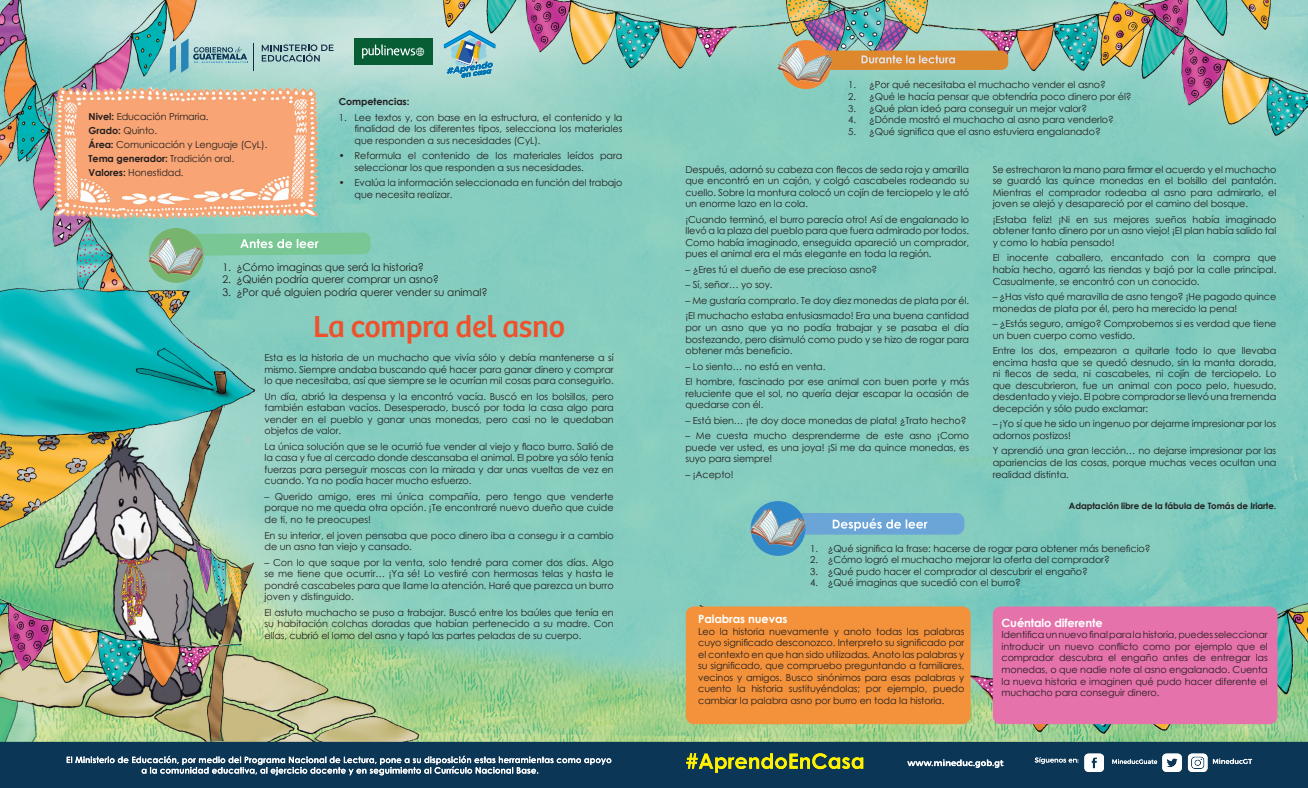
<style>
.page{position:relative;width:1308px;height:788px;background:#fff}
.page>*{position:absolute;margin:0;border:0;box-sizing:border-box;transform-origin:0 0}
.t1{font:31.5px "Bree";letter-spacing:-.01em;color:#ee512c}
.t2{font:700 11.38px "Century Gothic";letter-spacing:-.01em;color:#fff}
.t3{font:10.5px "Century Gothic";letter-spacing:-.01em;color:#231f20}
.t4{font:9.62px/11.5px "Century Gothic";letter-spacing:-.01em;color:#231f20;text-align:justify}
.t5{font:700 9.62px "Century Gothic";letter-spacing:-.01em;color:#231f20}
.t6{font:700 8.75px "Century Gothic";letter-spacing:-.01em;color:#231f20}
.s1{font-weight:700}
.s2{font-weight:400}
</style>
<div class="page">
<img style="left:0;top:0;width:1307px;height:787px">
<img style="left:54px;top:87px;width:266px;height:133px">
<svg style="left:262px;top:44px;width:71px;height:18px"></svg>
<svg style="left:170px;top:38px;width:84px;height:35px;background:#91bec4"></svg>
<div style="left:767px;top:513px;width:197px;height:21px;background:#6ba5d8;border-radius:8px"></div>
<div style="left:750px;top:501px;width:55px;height:55px;background:#3289c9;border-radius:50%"></div>
<svg style="left:832px;top:518px;width:95px;height:13px"></svg>
<img style="left:750px;top:509px;width:55px;height:37px">
<div style="left:686px;top:606px;width:284px;height:118px;background:#f4923b;border-radius:8px"></div>
<div style="left:992px;top:606px;width:285px;height:118px;background:#e672ac;border-radius:8px"></div>
<div style="left:149px;top:228px;width:55px;height:55px;background:#77b46e;border-radius:50%"></div>
<img style="left:149px;top:237px;width:55px;height:38px">
<svg style="left:173px;top:232px;width:197px;height:24px;background:#83c89b"></svg>
<svg style="left:444px;top:30px;width:51px;height:48px;background:#82b6c2"></svg>
<div style="left:795px;top:51px;width:213px;height:19px;background:#dd882d;border-radius:7px"></div>
<div style="left:781px;top:40px;width:49px;height:49px;background:#ef8735;border-radius:50%"></div>
<svg style="left:861px;top:55px;width:94px;height:8px"></svg>
<img style="left:777px;top:45px;width:55px;height:38px">
<div style="left:354px;top:38px;width:78px;height:27px;background:#075d34"></div>
<svg style="left:362px;top:45px;width:62px;height:13px"></svg>
<svg style="left:67px;top:755px;width:544px;height:20px;background:#4b6a81"></svg>
<svg style="left:1084px;top:753px;width:19px;height:18px"></svg>
<svg style="left:686px;top:753px;width:177px;height:19px;background:#677c35"></svg>
<svg style="left:1187px;top:753px;width:65px;height:18px"></svg>
<svg style="left:1034px;top:757px;width:44px;height:6px"></svg>
<svg style="left:1112px;top:753px;width:69px;height:18px"></svg>
<svg style="left:907px;top:759px;width:96px;height:8px"></svg>
<p class="t4" style="left:89px;top:111px;width:121px"><span class="s1">Nivel:</span> Educación Primaria.</p>
<p class="t4" style="left:89px;top:125px;width:70px"><span class="s1">Grado:</span> Quinto.</p>
<p class="t4" style="left:89px;top:139px;width:180px"><span class="s1">Área:</span> Comunicación y Lenguaje (CyL).</p>
<p class="t5" style="left:89px;top:151px;width:147px">Tema generador: <span class="s2">Tradición oral.</span></p>
<p class="t4" style="left:89px;top:167px;width:96px"><span class="s1">Valores:</span> Honestidad.</p>
<p class="t5" style="left:339px;top:94px;width:72px">Competencias:</p>
<p class="t4" style="left:354px;top:111px;width:269px;text-indent:-16px">1. Lee textos y, con base en la estructura, el contenido y la finalidad de los diferentes tipos, selecciona los materiales que responden a sus necesidades (CyL).</p>
<p class="t4" style="left:354px;top:150px;width:269px;text-indent:-16px">• Reformula el contenido de los materiales leídos para seleccionar los que responden a sus necesidades.</p>
<p class="t4" style="left:354px;top:177px;width:269px;text-indent:-16px">• Evalúa la información seleccionada en función del trabajo que necesita realizar.</p>
<p class="t3" style="left:222px;top:259px;width:203px">1. ¿Cómo imaginas que será la historia?</p>
<p class="t3" style="left:222px;top:272px;width:218px">2. ¿Quién podría querer comprar un asno?</p>
<p class="t3" style="left:222px;top:285px;width:267px">3. ¿Por qué alguien podría querer vender su animal?</p>
<p class="t1" style="left:313px;top:308px;width:253px">La compra del asno</p>
<p class="t4" style="left:264px;top:351px;width:351px">Esta es la historia de un muchacho que vivía sólo y debía mantenerse a sí mismo. Siempre andaba buscando qué hacer para ganar dinero y comprar lo que necesitaba, así que siempre se le ocurrían mil cosas para conseguirlo.</p>
<p class="t4" style="left:264px;top:390px;width:351px">Un día, abrió la despensa y la encontró vacía. Buscó en los bolsillos, pero también estaban vacíos. Desesperado, buscó por toda la casa algo para vender en el pueblo y ganar unas monedas, pero casi no le quedaban objetos de valor.</p>
<p class="t4" style="left:264px;top:440px;width:351px">La única solución que se le ocurrió fue vender al viejo y flaco burro. Salió de la casa y fue al cercado donde descansaba el animal. El pobre ya sólo tenía fuerzas para perseguir moscas con la mirada y dar unas vueltas de vez en cuando. Ya no podía hacer mucho esfuerzo.</p>
<p class="t4" style="left:264px;top:490px;width:351px">– Querido amigo, eres mi única compañía, pero tengo que venderte porque no me queda otra opción. ¡Te encontraré nuevo dueño que cuide de ti, no te preocupes!</p>
<p class="t4" style="left:264px;top:529px;width:351px">En su interior, el joven pensaba que poco dinero iba a consegu ir a cambio de un asno tan viejo y cansado.</p>
<p class="t4" style="left:264px;top:556px;width:351px">– Con lo que saque por la venta, solo tendré para comer dos días. Algo se me tiene que ocurrir… ¡Ya sé! Lo vestiré con hermosas telas y hasta le pondré cascabeles para que llame la atención. Haré que parezca un burro joven y distinguido.</p>
<p class="t4" style="left:264px;top:606px;width:351px">El astuto muchacho se puso a trabajar. Buscó entre los baúles que tenía en su habitación colchas doradas que habían pertenecido a su madre. Con ellas, cubrió el lomo del asno y tapó las partes peladas de su cuerpo.</p>
<p class="t4" style="left:848px;top:79px;width:259px">1. ¿Por qué necesitaba el muchacho vender el asno?</p>
<p class="t4" style="left:848px;top:91px;width:285px">2. ¿Qué le hacía pensar que obtendría poco dinero por él?</p>
<p class="t4" style="left:848px;top:102px;width:240px">3. ¿Qué plan ideó para conseguir un mejor valor?</p>
<p class="t4" style="left:848px;top:114px;width:267px">4. ¿Dónde mostró el muchacho al asno para venderlo?</p>
<p class="t4" style="left:848px;top:125px;width:254px">5. ¿Qué significa que el asno estuviera engalanado?</p>
<p class="t4" style="left:685px;top:163px;width:285px">Después, adornó su cabeza con flecos de seda roja y amarilla que encontró en un cajón, y colgó cascabeles rodeando su cuello. Sobre la montura colocó un cojín de terciopelo y le ató un enorme lazo en la cola.</p>
<p class="t4" style="left:685px;top:213px;width:285px">¡Cuando terminó, el burro parecía otro! Así de engalanado lo llevó a la plaza del pueblo para que fuera admirado por todos.<br>Como había imaginado, enseguida apareció un comprador, pues el animal era el más elegante en toda la región.</p>
<p class="t4" style="left:685px;top:263px;width:193px">– ¿Eres tú el dueño de ese precioso asno?</p>
<p class="t4" style="left:685px;top:279px;width:89px">– Sí, señor… yo soy.</p>
<p class="t4" style="left:685px;top:294px;width:285px">– Me gustaría comprarlo. Te doy diez monedas de plata por él.</p>
<p class="t4" style="left:685px;top:310px;width:285px">¡El muchacho estaba entusiasmado! Era una buena cantidad por un asno que ya no podía trabajar y se pasaba el día bostezando, pero disimuló como pudo y se hizo de rogar para obtener más beneficio.</p>
<p class="t4" style="left:685px;top:360px;width:141px">– Lo siento… no está en venta.</p>
<p class="t4" style="left:685px;top:375px;width:285px">El hombre, fascinado por ese animal con buen porte y más reluciente que el sol, no quería dejar escapar la ocasión de quedarse con él.</p>
<p class="t4" style="left:685px;top:414px;width:282px">– Está bien… ¡te doy doce monedas de plata! ¿Trato hecho?</p>
<p class="t4" style="left:685px;top:430px;width:285px">– Me cuesta mucho desprenderme de este asno ¡Como puede ver usted, es una joya! ¡Si me da quince monedas, es suyo para siempre!</p>
<p class="t4" style="left:685px;top:468px;width:50px">– ¡Acepto!</p>
<p class="t4" style="left:992px;top:163px;width:285px">Se estrecharon la mano para firmar el acuerdo y el muchacho se guardó las quince monedas en el bolsillo del pantalón.<br>Mientras el comprador rodeaba al asno para admirarlo, el joven se alejó y desapareció por el camino del bosque.</p>
<p class="t4" style="left:992px;top:213px;width:285px">¡Estaba feliz! ¡Ni en sus mejores sueños había imaginado obtener tanto dinero por un asno viejo! ¡El plan había salido tal y como lo había pensado!</p>
<p class="t4" style="left:992px;top:252px;width:285px">El inocente caballero, encantado con la compra que había hecho, agarró las riendas y bajó por la calle principal.<br>Casualmente, se encontró con un conocido.</p>
<p class="t4" style="left:992px;top:290px;width:285px">– ¿Has visto qué maravilla de asno tengo? ¡He pagado quince monedas de plata por él, pero ha merecido la pena!</p>
<p class="t4" style="left:992px;top:317px;width:285px">– ¿Estás seguro, amigo? Comprobemos si es verdad que tiene un buen cuerpo como vestido.</p>
<p class="t4" style="left:992px;top:344px;width:285px">Entre los dos, empezaron a quitarle todo lo que llevaba encima hasta que se quedó desnudo, sin la manta dorada, ni flecos de seda, ni cascabeles, ni cojín de terciopelo. Lo que descubrieron, fue un animal con poco pelo, huesudo, desdentado y viejo. El pobre comprador se llevó una tremenda decepción y sólo pudo exclamar:</p>
<p class="t4" style="left:992px;top:418px;width:285px">– ¡Yo sí que he sido un ingenuo por dejarme impresionar por los adornos postizos!</p>
<p class="t4" style="left:992px;top:445px;width:285px">Y aprendió una gran lección… no dejarse impresionar por las apariencias de las cosas, porque muchas veces ocultan una realidad distinta.</p>
<p class="t6" style="left:1068px;top:498px;width:209px">Adaptación libre de la fábula de Tomás de Iriarte.</p>
<p class="t4" style="left:810px;top:542px;width:342px">1. ¿Qué significa la frase: hacerse de rogar para obtener más beneficio?</p>
<p class="t4" style="left:810px;top:554px;width:301px">2. ¿Cómo logró el muchacho mejorar la oferta del comprador?</p>
<p class="t4" style="left:810px;top:565px;width:279px">3. ¿Qué pudo hacer el comprador al descubrir el engaño?</p>
<p class="t4" style="left:810px;top:577px;width:212px">4. ¿Qué imaginas que sucedió con el burro?</p>
<p class="t2" style="left:698px;top:610px;width:91px">Palabras nuevas</p>
<p class="t4" style="left:698px;top:625px;width:268px">Leo la historia nuevamente y anoto todas las palabras cuyo significado desconozco. Interpreto su significado por el contexto en que han sido utilizadas. Anoto las palabras y su significado, que compruebo preguntando a familiares, vecinos y amigos. Busco sinónimos para esas palabras y cuento la historia sustituyéndolas; por ejemplo, puedo cambiar la palabra asno por burro en toda la historia.</p>
<p class="t2" style="left:1001px;top:614px;width:103px">Cuéntalo diferente</p>
<p class="t4" style="left:1001px;top:629px;width:268px">Identifica un nuevo final para la historia, puedes seleccionar introducir un nuevo conflicto como por ejemplo que el comprador descubra el engaño antes de entregar las monedas, o que nadie note al asno engalanado. Cuenta la nueva historia e imaginen qué pudo hacer diferente el muchacho para conseguir dinero.</p>
</div>
